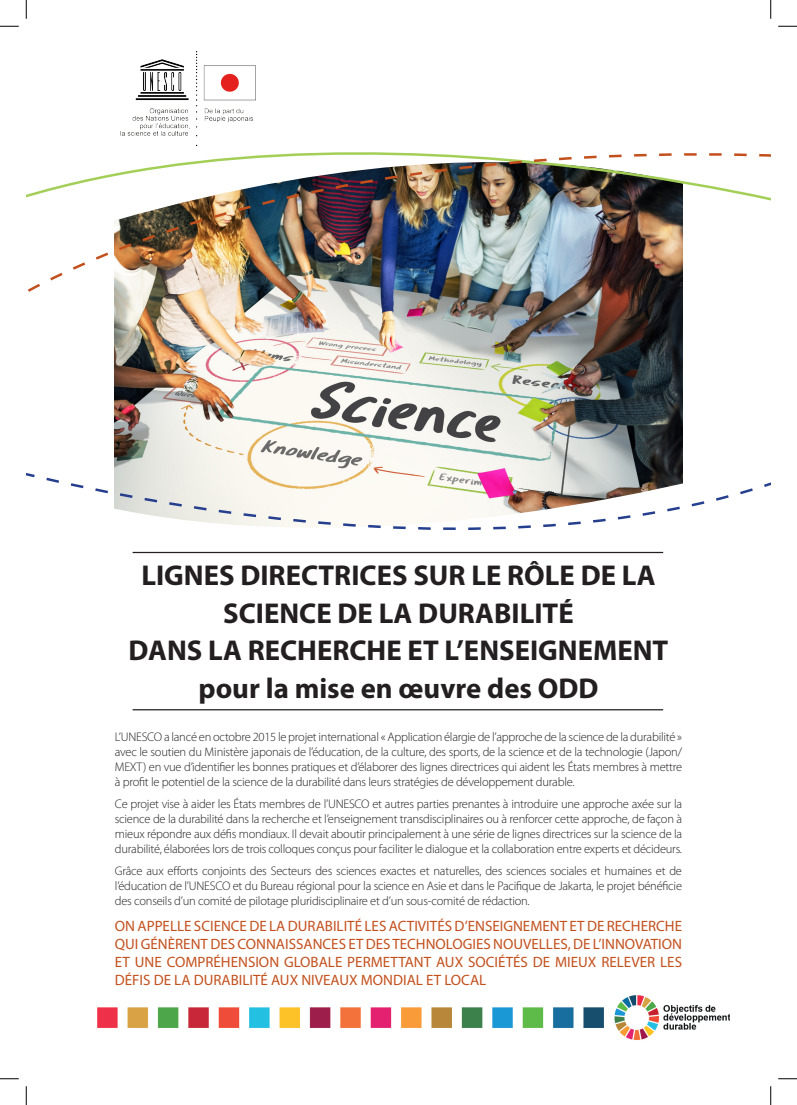
<style>
.page{position:relative;width:797px;height:1105px;background:#fff}
.page>*{position:absolute;margin:0;border:0;box-sizing:border-box;transform-origin:0 0}
.t1{font:700 28.75px "Myriad Pro";color:#231f20}
.orange_text{font:15px/18px "Myriad Pro";color:#c3501c;text-align:justify}
.text{font:300 12.5px/15px "Myriad Pro";letter-spacing:-.02em;color:#231f20;text-align:justify}
</style>
<div class="page">
<img style="left:97px;top:995px;width:632px;height:45px">
<svg style="left:135px;top:51px;width:121px;height:56px"></svg>
<img style="left:26px;top:108px;width:744px;height:304px">
<svg style="left:26px;top:415px;width:744px;height:139px"></svg>
<hr style="left:133px;top:552px;width:530px;height:1px;background:#231f20">
<hr style="left:133px;top:709px;width:530px;height:1px;background:#231f20">
<svg style="left:0;top:25px;width:19px;height:2px"></svg>
<svg style="left:778px;top:25px;width:19px;height:2px"></svg>
<svg style="left:0;top:1078px;width:19px;height:1px"></svg>
<svg style="left:778px;top:1078px;width:19px;height:1px"></svg>
<svg style="left:25px;top:0;width:2px;height:19px"></svg>
<svg style="left:25px;top:1086px;width:2px;height:19px"></svg>
<svg style="left:770px;top:0;width:1px;height:19px"></svg>
<svg style="left:770px;top:1086px;width:1px;height:19px"></svg>
<p class="t1" style="left:141px;top:557px;width:516px">LIGNES DIRECTRICES SUR LE RÔLE DE LA</p>
<p class="t1" style="left:223px;top:594px;width:352px">SCIENCE DE LA DURABILITÉ</p>
<p class="t1" style="left:129px;top:632px;width:541px">DANS LA RECHERCHE ET L’ENSEIGNEMENT</p>
<p class="t1" style="left:198px;top:669px;width:402px">pour la mise en œuvre des ODD</p>
<p class="text" style="left:115px;top:729px;width:568px">L’UNESCO a lancé en octobre 2015 le projet international « Application élargie de l’approche de la science de la durabilité » avec le soutien du Ministère japonais de l’éducation, de la culture, des sports, de la science et de la technologie (Japon/ MEXT) en vue d’identifier les bonnes pratiques et d’élaborer des lignes directrices qui aident les États membres à mettre à profit le potentiel de la science de la durabilité dans leurs stratégies de développement durable.</p>
<p class="text" style="left:115px;top:797px;width:569px">Ce projet vise à aider les États membres de l’UNESCO et autres parties prenantes à introduire une approche axée sur la science de la durabilité dans la recherche et l’enseignement transdisciplinaires ou à renforcer cette approche, de façon à mieux répondre aux défis mondiaux. Il devait aboutir principalement à une série de lignes directrices sur la science de la durabilité, élaborées lors de trois colloques conçus pour faciliter le dialogue et la collaboration entre experts et décideurs.</p>
<p class="text" style="left:115px;top:864px;width:568px">Grâce aux efforts conjoints des Secteurs des sciences exactes et naturelles, des sciences sociales et humaines et de l’éducation de l’UNESCO et du Bureau régional pour la science en Asie et dans le Pacifique de Jakarta, le projet bénéficie des conseils d’un comité de pilotage pluridisciplinaire et d’un sous-comité de rédaction.</p>
<p class="orange_text" style="left:115px;top:916px;width:568px">ON APPELLE SCIENCE DE LA DURABILITÉ LES ACTIVITÉS D’ENSEIGNEMENT ET DE RECHERCHE QUI GÉNÈRENT DES CONNAISSANCES ET DES TECHNOLOGIES NOUVELLES, DE L’INNOVATION ET UNE COMPRÉHENSION GLOBALE PERMETTANT AUX SOCIÉTÉS DE MIEUX RELEVER LES DÉFIS DE LA DURABILITÉ AUX NIVEAUX MONDIAL ET LOCAL</p>
</div>
